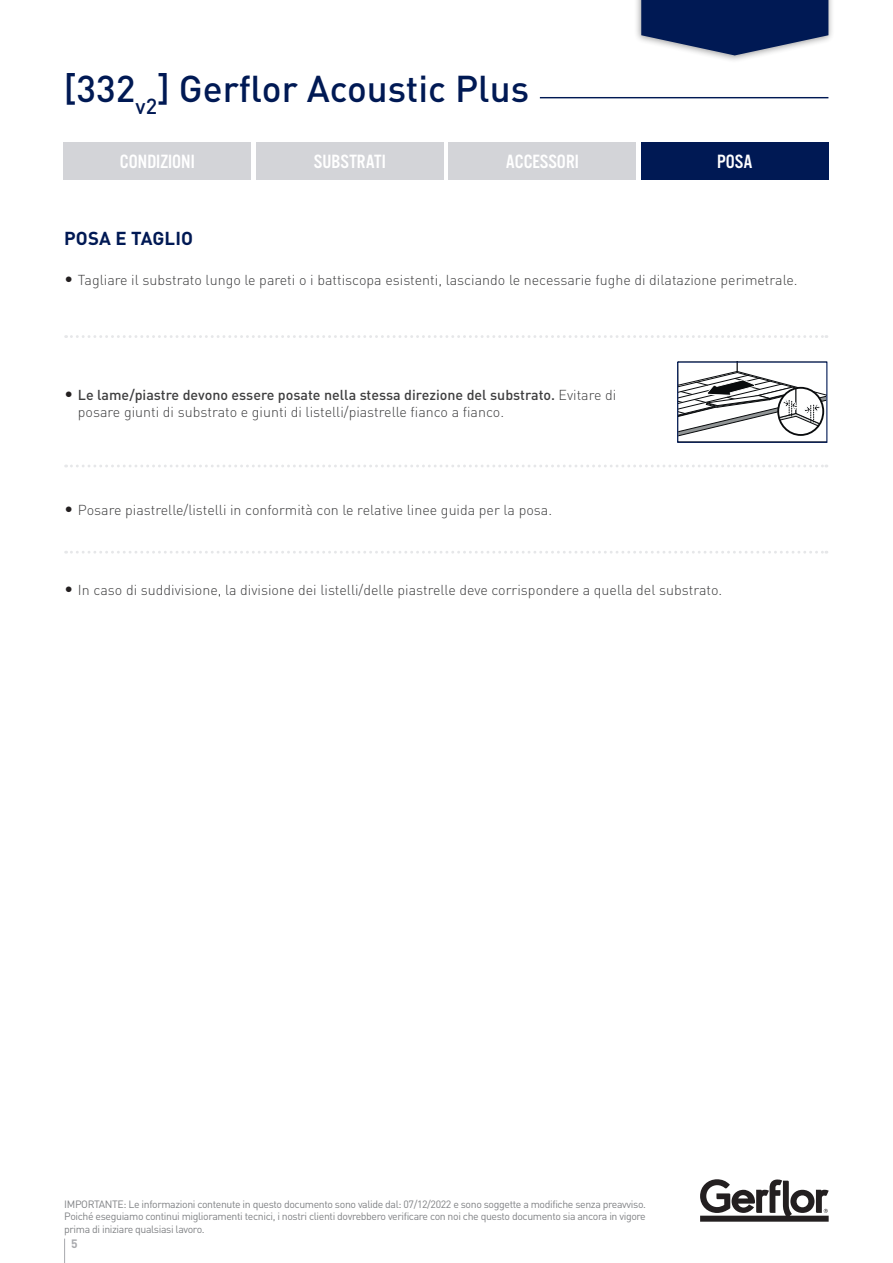
<style>
.page{position:relative;width:893px;height:1263px;background:#fff}
.page>*{position:absolute;margin:0;border:0;box-sizing:border-box;transform-origin:0 0}
.t1{font:500 36.9px "DIN Pro";color:#001954}
.t2{font:19.95px "Alternate Got No 3 D";color:#fff}
.t3{font:700 18.6px "DIN Pro";letter-spacing:.01em;color:#001954}
.t4{font:300 14.25px/17.1px "DIN Pro";color:#3e3e3f}
.t5{font:700 12px "DIN Pro";color:#a8a9ad}
.t6{font:10.5px/12.6px "DIN Pro";letter-spacing:-.035em;color:#808285;text-align:justify}
.s1{font-size:17.1px;color:#231f20}
.s2{font-weight:500}
</style>
<div class="page">
<svg style="left:700px;top:1179px;width:129px;height:43px"></svg>
<svg style="left:64px;top:1238px;width:1px;height:25px"></svg>
<svg style="left:66px;top:335px;width:761px;height:3px"></svg>
<svg style="left:66px;top:465px;width:761px;height:2px"></svg>
<svg style="left:66px;top:551px;width:761px;height:3px"></svg>
<div style="left:634px;top:0;width:200px;height:63px;background:#3e3e3f;opacity:.5"></div>
<svg style="left:641px;top:0;width:187px;height:55px;background:#293e6e"></svg>
<hr style="left:540px;top:97px;width:288px;height:1px;background:#001954">
<div style="left:449px;top:142px;width:187px;height:38px;background:#d3d4d8"></div>
<div style="left:641px;top:142px;width:187px;height:38px;background:#001954"></div>
<div style="left:256px;top:142px;width:187px;height:38px;background:#d3d4d8"></div>
<div style="left:64px;top:142px;width:187px;height:38px;background:#d3d4d8"></div>
<svg style="left:679px;top:364px;width:146px;height:73px"></svg>
<div style="left:777px;top:387px;width:47px;height:49px;border:2px solid #090b0d;border-radius:50%"></div>
<div style="left:677px;top:362px;width:150px;height:81px;border:1px solid #001954"></div>
<h1 class="t1" style="left:64px;top:63px;width:467px">[332<sub>v2</sub>] Gerflor Acoustic Plus</h1>
<h2 class="t2" style="left:120px;top:151px;width:76px">CONDIZIONI</h2>
<h2 class="t2" style="left:314px;top:151px;width:73px">SUBSTRATI</h2>
<h2 class="t2" style="left:506px;top:151px;width:74px">ACCESSORI</h2>
<h2 class="t2" style="left:717px;top:151px;width:37px">POSA</h2>
<h3 class="t3" style="left:64px;top:226px;width:131px">POSA E TAGLIO</h3>
<p class="t4" style="left:64px;top:270px;width:735px"><span class="s1">•</span> Tagliare il substrato lungo le pareti o i battiscopa esistenti, lasciando le necessarie fughe di dilatazione perimetrale.</p>
<p class="t4" style="left:78px;top:386px;width:540px;text-indent:-14px"><span class="s1">•</span> <span class="s2">Le lame/piastre devono essere posate nella stessa direzione del substrato.</span> Evitare di posare giunti di substrato e giunti di listelli/piastrelle fianco a fianco.</p>
<p class="t4" style="left:64px;top:501px;width:489px"><span class="s1">•</span> Posare piastrelle/listelli in conformità con le relative linee guida per la posa.</p>
<p class="t4" style="left:64px;top:581px;width:660px"><span class="s1">•</span> In caso di suddivisione, la divisione dei listelli/delle piastrelle deve corrispondere a quella del substrato.</p>
<p class="t6" style="left:64px;top:1196px;width:583px">IMPORTANTE: Le informazioni contenute in questo documento sono valide dal: 07/12/2022 e sono soggette a modifiche senza preavviso.<br>Poiché eseguiamo continui miglioramenti tecnici, i nostri clienti dovrebbero verificare con noi che questo documento sia ancora in vigore prima di iniziare qualsiasi lavoro.</p>
<p class="t5" style="left:71px;top:1235px;width:8px">5</p>
</div>
